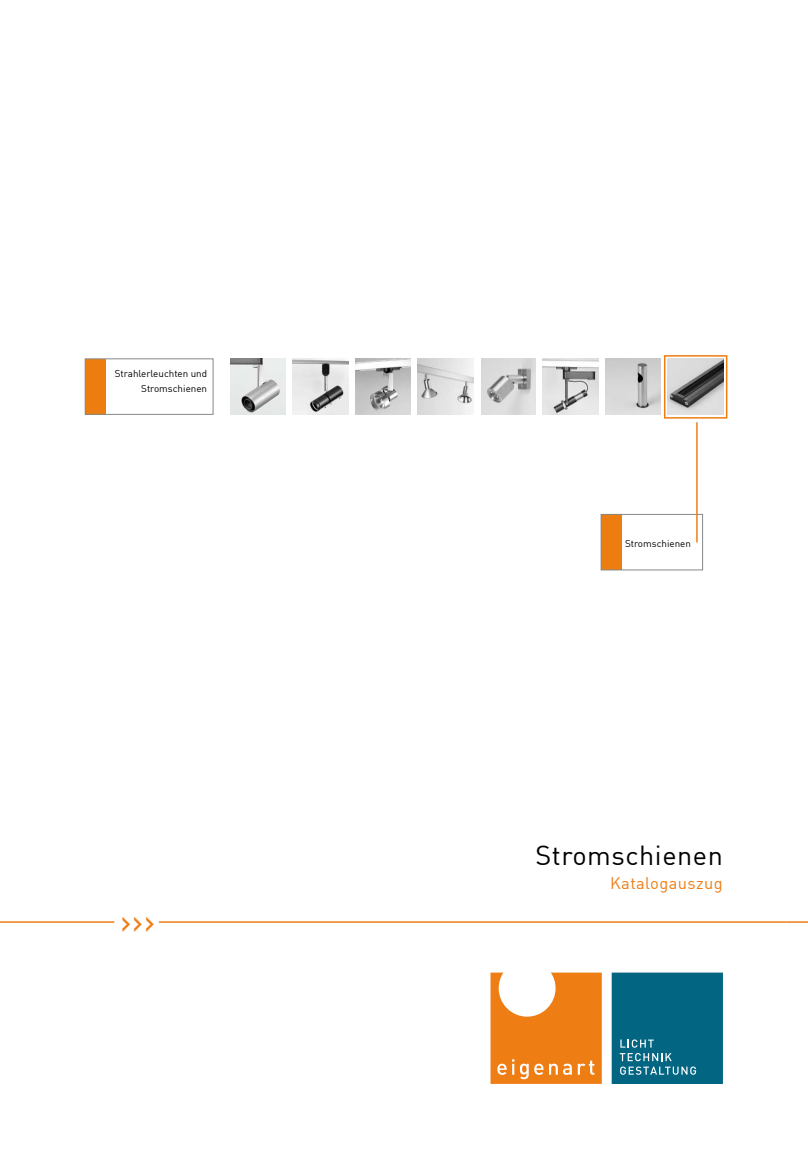
<style>
.page{position:relative;width:808px;height:1170px;background:#fff}
.page>*{position:absolute;margin:0;border:0;box-sizing:border-box;transform-origin:0 0}
.t1{font:36px "DIN";color:#ee7d14}
.t2{font:27px "DIN";letter-spacing:.02em;color:#000}
.t3{font:16.5px "DIN";letter-spacing:.025em;color:#ee7d14}
.t4{font:9.9px/15px "DIN";color:#000;text-align:right}
</style>
<div class="page">
<svg style="left:490px;top:972px;width:112px;height:111px"></svg>
<svg style="left:612px;top:972px;width:111px;height:111px;background:#0c6b87"></svg>
<hr style="left:159px;top:921px;width:628px;height:1px;background:#ee7d14">
<hr style="left:0;top:921px;width:114px;height:1px;background:#ee7d14">
<svg style="left:787px;top:921px;width:21px;height:1px"></svg>
<img style="left:230px;top:359px;width:56px;height:55px">
<img style="left:293px;top:359px;width:55px;height:55px">
<img style="left:355px;top:359px;width:56px;height:55px">
<img style="left:543px;top:359px;width:55px;height:55px">
<img style="left:418px;top:359px;width:55px;height:55px">
<img style="left:605px;top:359px;width:56px;height:55px">
<img style="left:668px;top:359px;width:55px;height:55px">
<img style="left:481px;top:359px;width:55px;height:55px">
<div style="left:85px;top:359px;width:21px;height:55px;background:#ee7d11"></div>
<div style="left:85px;top:358px;width:128px;height:56px;border:1px solid #878889"></div>
<div style="left:664px;top:355px;width:63px;height:63px;border:2px solid #ee7d14"></div>
<div style="left:601px;top:514px;width:20px;height:56px;background:#ee7d11"></div>
<div style="left:601px;top:514px;width:102px;height:56px;border:1px solid #878889"></div>
<hr style="left:696px;top:422px;width:2px;height:120px;background:#ee7d14">
<p class="t4" style="left:115px;top:366px;width:94px">Strahlerleuchten und<br>Stromschienen</p>
<h1 class="t1" style="left:120px;top:898px;width:37px">&gt;&gt;&gt;</h1>
<p class="t4" style="left:625px;top:535px;width:67px">Stromschienen</p>
<h2 class="t2" style="left:535px;top:837px;width:189px">Stromschienen</h2>
<h3 class="t3" style="left:610px;top:872px;width:114px">Katalogauszug</h3>
</div>
